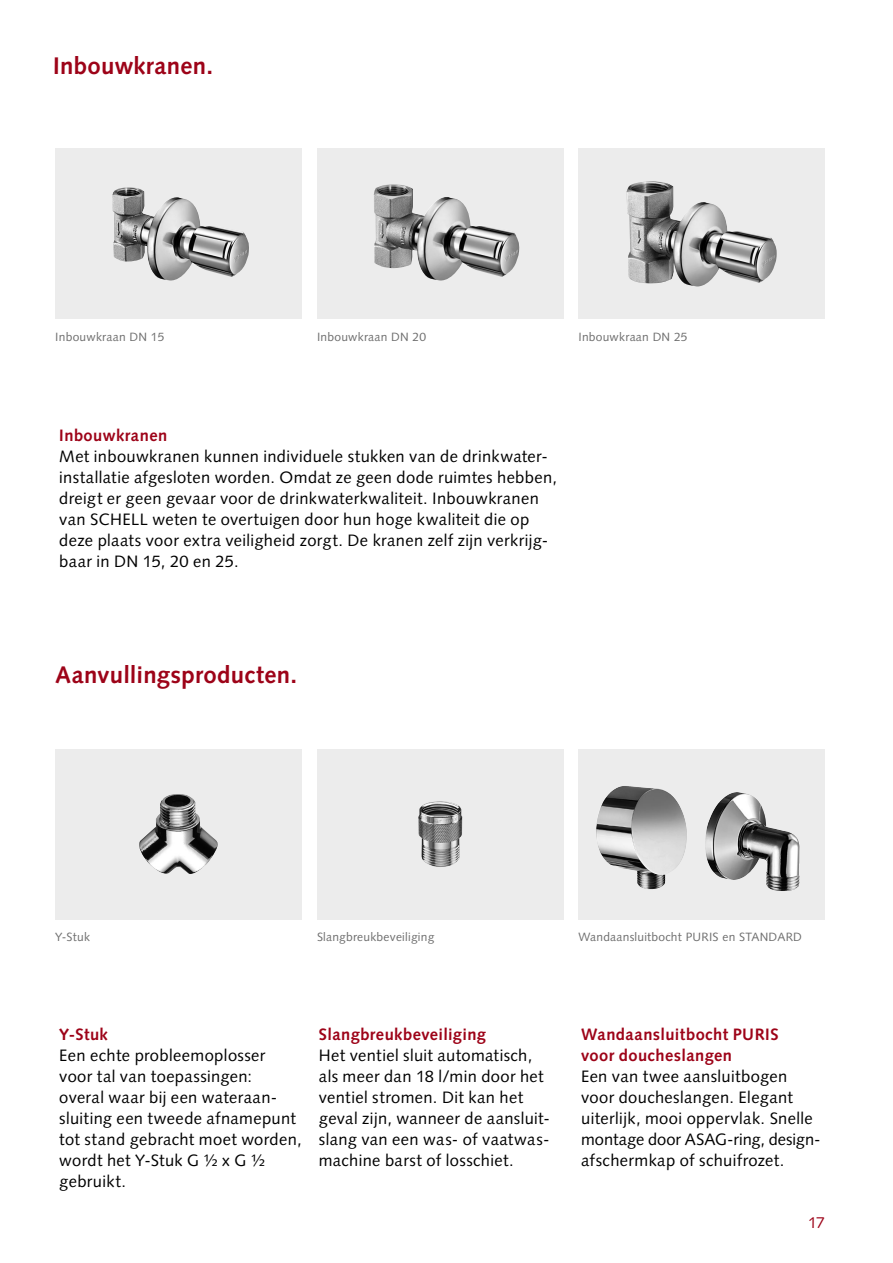
<style>
.page{position:relative;width:893px;height:1263px;background:#fff}
.page>*{position:absolute;margin:0;border:0;box-sizing:border-box;transform-origin:0 0}
.t1{font:700 24px "Syntax LT Pro";letter-spacing:.01em;color:#9d0318}
.t2{font:16.5px/21px "Syntax LT Pro";letter-spacing:.02em;color:#000}
.t3{font:700 16.5px/21px "Syntax LT Pro";letter-spacing:.025em;color:#9d0318}
.t4{font:15.75px "Syntax LT Pro";color:#9d0318}
.t5{font:12px "Syntax LT Pro";letter-spacing:.02em;color:#6e6e6e}
</style>
<div class="page">
<div style="left:55px;top:149px;width:247px;height:170px;background:#ececec"></div>
<div style="left:317px;top:149px;width:246px;height:170px;background:#ececec"></div>
<div style="left:578px;top:149px;width:247px;height:170px;background:#ececec"></div>
<div style="left:55px;top:749px;width:247px;height:170px;background:#ececec"></div>
<div style="left:317px;top:749px;width:246px;height:170px;background:#ececec"></div>
<svg style="left:578px;top:749px;width:247px;height:170px;background:#d8d8d8"></svg>
<img style="left:139px;top:794px;width:79px;height:80px">
<img style="left:418px;top:801px;width:44px;height:66px">
<img style="left:595px;top:786px;width:46px;height:101px">
<img style="left:705px;top:792px;width:31px;height:82px">
<img style="left:112px;top:187px;width:137px;height:94px">
<img style="left:374px;top:184px;width:146px;height:97px">
<img style="left:627px;top:181px;width:150px;height:105px">
<h1 class="t1" style="left:53px;top:51px;width:161px">Inbouwkranen.</h1>
<p class="t5" style="left:55px;top:329px;width:111px">Inbouwkraan DN 15</p>
<p class="t5" style="left:317px;top:329px;width:111px">Inbouwkraan DN 20</p>
<p class="t5" style="left:578px;top:329px;width:111px">Inbouwkraan DN 25</p>
<p class="t3" style="left:59px;top:425px;width:110px">Inbouwkranen</p>
<p class="t2" style="left:59px;top:446px;width:499px">Met inbouwkranen kunnen individuele stukken van de drinkwater&shy;installatie afgesloten worden. Omdat ze geen dode ruimtes hebben, dreigt er geen gevaar voor de drinkwaterkwaliteit. Inbouwkranen van SCHELL weten te overtuigen door hun hoge kwaliteit die op deze plaats voor extra veiligheid zorgt. De kranen zelf zijn verkrijg&shy;baar in DN 15, 20 en 25.</p>
<h1 class="t1" style="left:55px;top:660px;width:243px">Aanvullingsproducten.</h1>
<p class="t5" style="left:55px;top:930px;width:36px">Y-Stuk</p>
<p class="t5" style="left:317px;top:930px;width:119px">Slangbreukbeveiliging</p>
<p class="t5" style="left:578px;top:930px;width:225px">Wandaansluitbocht PURIS en STANDARD</p>
<p class="t3" style="left:59px;top:1023px;width:50px">Y-Stuk</p>
<p class="t2" style="left:59px;top:1044px;width:244px">Een echte probleemoplosser voor tal van toepassingen:<br>overal waar bij een wateraan&shy;sluiting een tweede afnamepunt tot stand gebracht moet worden, wordt het Y-Stuk G ½ x G ½ gebruikt.</p>
<p class="t3" style="left:319px;top:1023px;width:169px">Slangbreukbeveiliging</p>
<p class="t2" style="left:319px;top:1044px;width:233px">Het ventiel sluit automatisch, als meer dan 18 l/min door het ventiel stromen. Dit kan het geval zijn, wanneer de aansluit&shy;slang van een was- of vaatwas&shy;machine barst of losschiet.</p>
<p class="t3" style="left:581px;top:1023px;width:199px">Wandaansluitbocht PURIS voor doucheslangen</p>
<p class="t2" style="left:581px;top:1065px;width:239px">Een van twee aansluitbogen voor doucheslangen. Elegant uiterlijk, mooi oppervlak. Snelle montage door ASAG-ring, design&shy;afschermkap of schuifrozet.</p>
<p class="t4" style="left:808px;top:1213px;width:18px">17</p>
</div>
